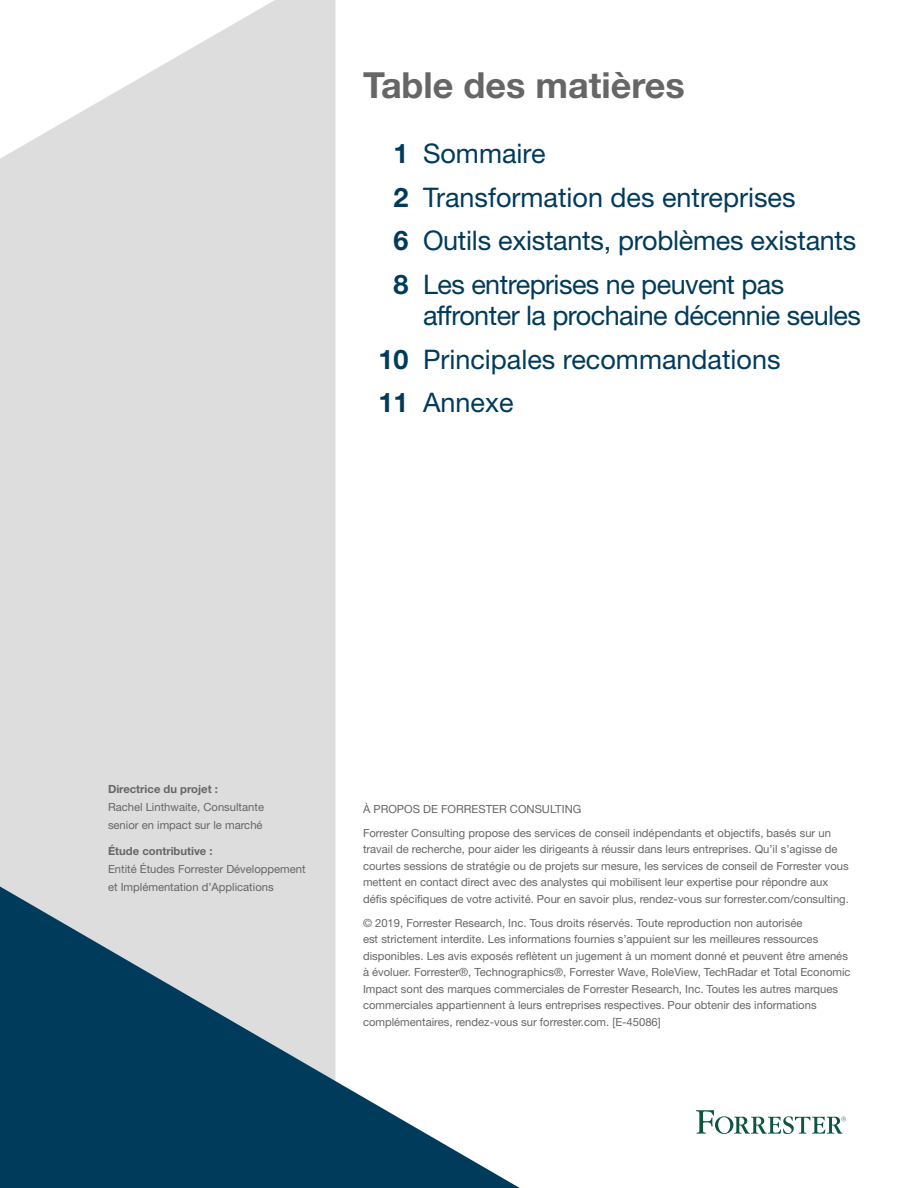
<style>
.page{position:relative;width:918px;height:1188px;background:#fff}
.page>*{position:absolute;margin:0;border:0;box-sizing:border-box;transform-origin:0 0}
.TOC_Title_Appendix{font:700 36px "Helvetica Neue LT Std";color:#666}
.t1{font:27px/31.5px "Helvetica Neue LT Std";letter-spacing:-.01em;color:#003b5c}
.TOC_page_numbers{font:700 27px "Helvetica Neue LT Std";color:#003b5c}
.Disclosures{font:11.25px/16.5px "Helvetica Neue LT Std";color:#666}
.Disclosures-2{font:700 11.25px "Helvetica Neue LT Std";color:#666}
</style>
<div class="page">
<svg style="left:696px;top:1110px;width:150px;height:24px"></svg>
<svg style="left:0;top:0;width:335px;height:886px;background:#dfdfdf"></svg>
<svg style="left:0;top:886px;width:520px;height:302px;fill:#003b5c"></svg>
<p class="TOC_Title_Appendix" style="left:363px;top:63px;width:323px">Table des matières</p>
<p class="TOC_page_numbers" style="left:394px;top:137px;width:17px">1</p>
<p class="TOC_page_numbers" style="left:394px;top:180px;width:17px">2</p>
<p class="TOC_page_numbers" style="left:394px;top:224px;width:17px">6</p>
<p class="TOC_page_numbers" style="left:394px;top:267px;width:17px">8</p>
<p class="TOC_page_numbers" style="left:379px;top:342px;width:32px">10</p>
<p class="TOC_page_numbers" style="left:379px;top:386px;width:32px">11</p>
<p class="t1" style="left:423px;top:138px;width:124px">Sommaire</p>
<p class="t1" style="left:423px;top:181px;width:374px">Transformation des entreprises</p>
<p class="t1" style="left:423px;top:225px;width:435px">Outils existants, problèmes existants</p>
<p class="t1" style="left:423px;top:268px;width:440px">Les entreprises ne peuvent pas affronter la prochaine décennie seules</p>
<p class="t1" style="left:423px;top:343px;width:359px">Principales recommandations</p>
<p class="t1" style="left:423px;top:387px;width:92px">Annexe</p>
<p class="Disclosures-2" style="left:108px;top:782px;width:112px">Directrice du projet :</p>
<p class="Disclosures" style="left:108px;top:798px;width:158px;line-height:18px">Rachel Linthwaite, Consultante senior en impact sur le marché</p>
<p class="Disclosures-2" style="left:108px;top:844px;width:106px">Étude contributive :</p>
<p class="Disclosures" style="left:108px;top:860px;width:199px;line-height:18px">Entité Études Forrester Développement et Implémentation d’Applications</p>
<p class="Disclosures" style="left:363px;top:800px;width:220px">À PROPOS DE FORRESTER CONSULTING</p>
<p class="Disclosures" style="left:363px;top:824px;width:487px">Forrester Consulting propose des services de conseil indépendants et objectifs, basés sur un travail de recherche, pour aider les dirigeants à réussir dans leurs entreprises. Qu’il s’agisse de courtes sessions de stratégie ou de projets sur mesure, les services de conseil de Forrester vous mettent en contact direct avec des analystes qui mobilisent leur expertise pour répondre aux défis spécifiques de votre activité. Pour en savoir plus, rendez-vous sur forrester.com/consulting.</p>
<p class="Disclosures" style="left:363px;top:914px;width:489px">© 2019, Forrester Research, Inc. Tous droits réservés. Toute reproduction non autorisée<br>est strictement interdite. Les informations fournies s’appuient sur les meilleures ressources disponibles. Les avis exposés reflètent un jugement à un moment donné et peuvent être amenés à évoluer. Forrester®, Technographics®, Forrester Wave, RoleView, TechRadar et Total Economic Impact sont des marques commerciales de Forrester Research, Inc. Toutes les autres marques commerciales appartiennent à leurs entreprises respectives. Pour obtenir des informations complémentaires, rendez-vous sur forrester.com. [E-45086]</p>
</div>
